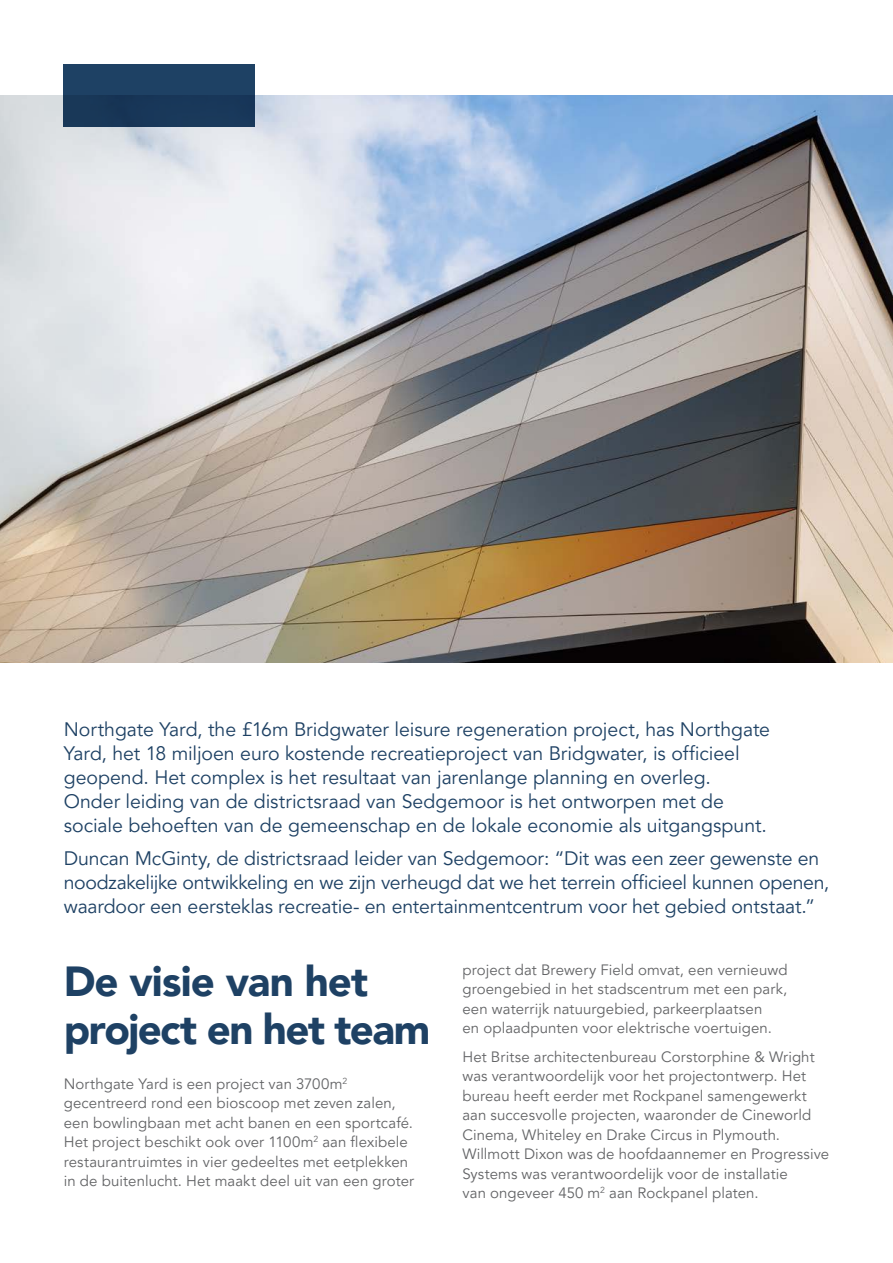
<style>
.page{position:relative;width:893px;height:1263px;background:#fff}
.page>*{position:absolute;margin:0;border:0;box-sizing:border-box;transform-origin:0 0}
.t1{font:900 42px/48px "Avenir LT Pro";letter-spacing:-.03em;color:#1e4164}
.t2{font:19.5px/24px "Avenir LT Pro";letter-spacing:-.005em;color:#1e4164}
.t3{font:15px/19.5px "Avenir LT Pro";letter-spacing:.005em;color:#636466}
</style>
<div class="page">
<img style="left:0;top:95px;width:893px;height:567px">
<div style="left:64px;top:64px;width:191px;height:62px;background:#1e4164"></div>
<p class="t2" style="left:64px;top:718px;width:708px">Northgate Yard, the £16m Bridgwater leisure regeneration project, has Northgate Yard, het 18 miljoen euro kostende recreatieproject van Bridgwater, is officieel geopend. Het complex is het resultaat van jarenlange planning en overleg.<br>Onder leiding van de districtsraad van Sedgemoor is het ontworpen met de sociale behoeften van de gemeenschap en de lokale economie als uitgangspunt.</p>
<p class="t2" style="left:64px;top:846px;width:767px">Duncan McGinty, de districtsraad leider van Sedgemoor: “Dit was een zeer gewenste en noodzakelijke ontwikkeling en we zijn verheugd dat we het terrein officieel kunnen openen, waardoor een eersteklas recreatie- en entertainmentcentrum voor het gebied ontstaat.”</p>
<h1 class="t1" style="left:64px;top:957px;width:368px">De visie van het project en het team</h1>
<p class="t3" style="left:64px;top:1074px;width:352px">Northgate Yard is een project van 3700m<sup>2 </sup>gecentreerd rond een bioscoop met zeven zalen, een bowlingbaan met acht banen en een sportcafé.<br>Het project beschikt ook over 1100m<sup>2</sup> aan flexibele restaurantruimtes in vier gedeeltes met eetplekken in de buitenlucht. Het maakt deel uit van een groter</p>
<p class="t3" style="left:462px;top:960px;width:327px">project dat Brewery Field omvat, een vernieuwd groengebied in het stadscentrum met een park, een waterrijk natuurgebied, parkeerplaatsen<br>en oplaadpunten voor elektrische voertuigen.</p>
<p class="t3" style="left:462px;top:1047px;width:368px">Het Britse architectenbureau Corstorphine &amp; Wright was verantwoordelijk voor het projectontwerp. Het bureau heeft eerder met Rockpanel samengewerkt aan succesvolle projecten, waaronder de Cineworld Cinema, Whiteley en Drake Circus in Plymouth.<br>Willmott Dixon was de hoofdaannemer en Progressive Systems was verantwoordelijk voor de installatie<br>van ongeveer 450 m<sup>2</sup> aan Rockpanel platen.</p>
</div>
